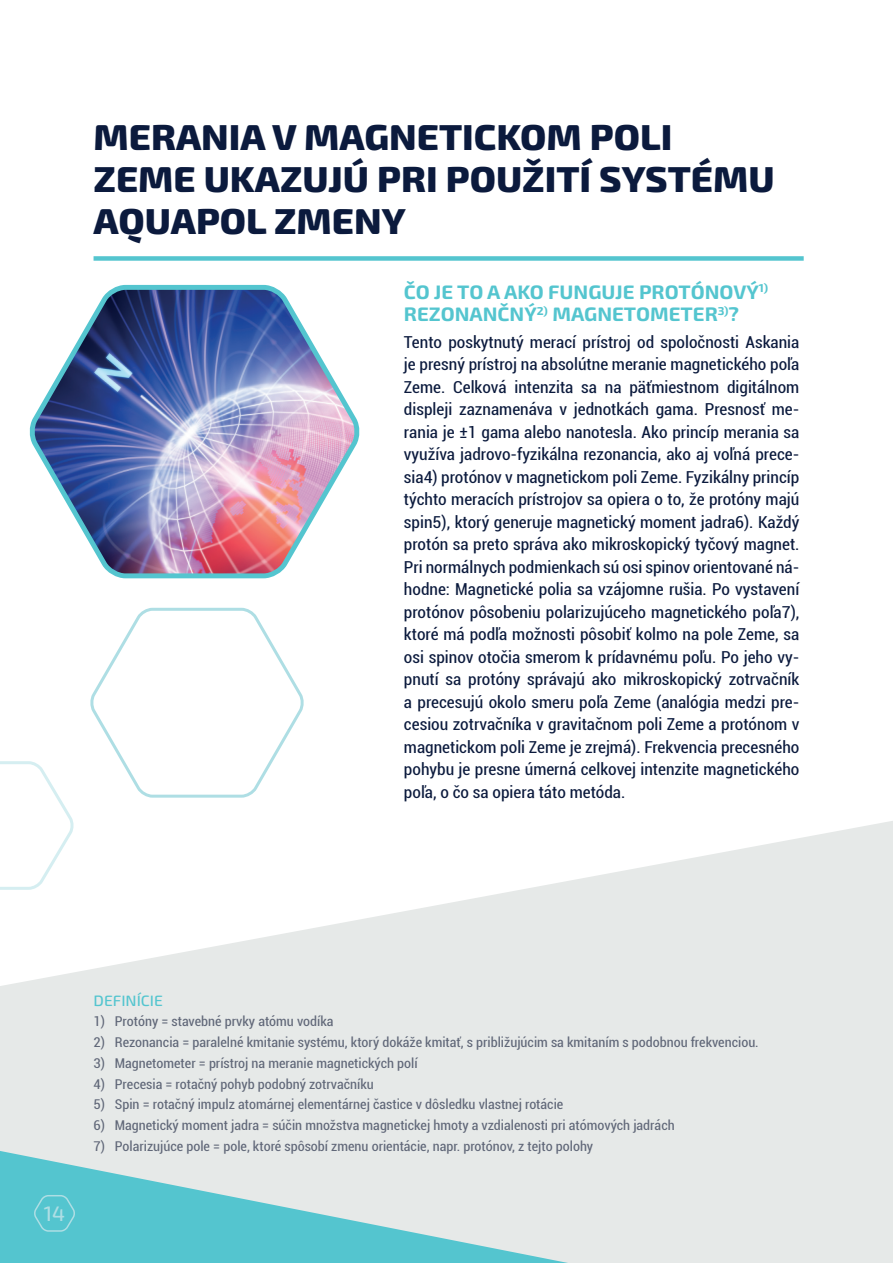
<style>
.page{position:relative;width:893px;height:1263px;background:#fff}
.page>*{position:absolute;margin:0;border:0;box-sizing:border-box;transform-origin:0 0}
.t1{font:800 36px/42px "Exo 2";color:#0b1a3d;scale:1.05 1}
.t2{font:500 21px "Exo 2";color:#aedee4}
.t3{font:700 19.5px/22.5px "Exo 2";color:#54c5cf;scale:1.05 1}
.t4{font:condensed 16.5px/22.5px "Roboto";color:#0b1a3d;text-align:justify;scale:1.05 1}
.t5{font:500 15px "Exo 2";color:#54c5cf;scale:1.05 1}
.t6{font:condensed 13.5px "Roboto";color:#606778;scale:1.05 1}
</style>
<div class="page">
<svg style="left:0;top:821px;width:893px;height:442px;fill:#e6e9e8"></svg>
<img style="left:29px;top:284px;width:331px;height:295px">
<svg style="left:0;top:1151px;width:568px;height:112px;background:#9ed7db"></svg>
<svg style="left:0;top:761px;width:77px;height:130px"></svg>
<svg style="left:90px;top:607px;width:214px;height:191px"></svg>
<svg style="left:32px;top:1194px;width:45px;height:38px;background:#5dc7d1"></svg>
<div style="left:94px;top:256px;width:710px;height:5px;background:#54c5cf"></div>
<h1 class="t1" style="left:94px;top:117px;width:650px">MERANIA V MAGNETICKOM POLI<br>ZEME UKAZUJÚ PRI POUŽITÍ SYSTÉMU<br>AQUAPOL ZMENY</h1>
<p class="t3" style="left:404px;top:281px;width:348px">ČO JE TO A AKO FUNGUJE PROTÓNOVÝ<sup>1)<br></sup>REZONANČNÝ<sup>2)</sup> MAGNETOMETER<sup>3)</sup>?</p>
<p class="t4" style="left:404px;top:330px;width:378px">Tento poskytnutý merací prístroj od spoločnosti Askania je presný prístroj na absolútne meranie magnetického poľa Zeme. Celková intenzita sa na päťmiestnom digitálnom displeji zaznamenáva v jednotkách gama. Presnosť me&shy;rania je ±1 gama alebo nanotesla. Ako princíp merania sa využíva jadrovo-fyzikálna rezonancia, ako aj voľná prece&shy;sia4) protónov v magnetickom poli Zeme. Fyzikálny princíp týchto meracích prístrojov sa opiera o to, že protóny majú spin5), ktorý generuje magnetický moment jadra6). Každý protón sa preto správa ako mikroskopický tyčový magnet.<br>Pri normálnych podmienkach sú osi spinov orientované ná&shy;hodne: Magnetické polia sa vzájomne rušia. Po vystavení protónov pôsobeniu polarizujúceho magnetického poľa7), ktoré má podľa možnosti pôsobiť kolmo na pole Zeme, sa osi spinov otočia smerom k prídavnému poľu. Po jeho vy&shy;pnutí sa protóny správajú ako mikroskopický zotrvačník a precesujú okolo smeru poľa Zeme (analógia medzi pre&shy;cesiou zotrvačníka v gravitačnom poli Zeme a protónom v magnetickom poli Zeme je zrejmá). Frekvencia precesného pohybu je presne úmerná celkovej intenzite magnetického poľa, o čo sa opiera táto metóda.</p>
<p class="t2" style="left:44px;top:1201px;width:23px">14</p>
<p class="t5" style="left:94px;top:991px;width:68px">DEFINÍCIE</p>
<p class="t6" style="left:94px;top:1012px;width:230px">1) Protóny = stavebné prvky atómu vodíka</p>
<p class="t6" style="left:94px;top:1033px;width:635px">2) Rezonancia = paralelné kmitanie systému, ktorý dokáže kmitať, s približujúcim sa kmitaním s podobnou frekvenciou.</p>
<p class="t6" style="left:94px;top:1054px;width:310px">3) Magnetometer = prístroj na meranie magnetických polí</p>
<p class="t6" style="left:94px;top:1074px;width:268px">4) Precesia = rotačný pohyb podobný zotrvačníku</p>
<p class="t6" style="left:94px;top:1095px;width:449px">5) Spin = rotačný impulz atomárnej elementárnej častice v dôsledku vlastnej rotácie</p>
<p class="t6" style="left:94px;top:1116px;width:555px">6) Magnetický moment jadra = súčin množstva magnetickej hmoty a vzdialenosti pri atómových jadrách</p>
<p class="t6" style="left:94px;top:1137px;width:477px">7) Polarizujúce pole = pole, ktoré spôsobí zmenu orientácie, napr. protónov, z tejto polohy</p>
</div>
